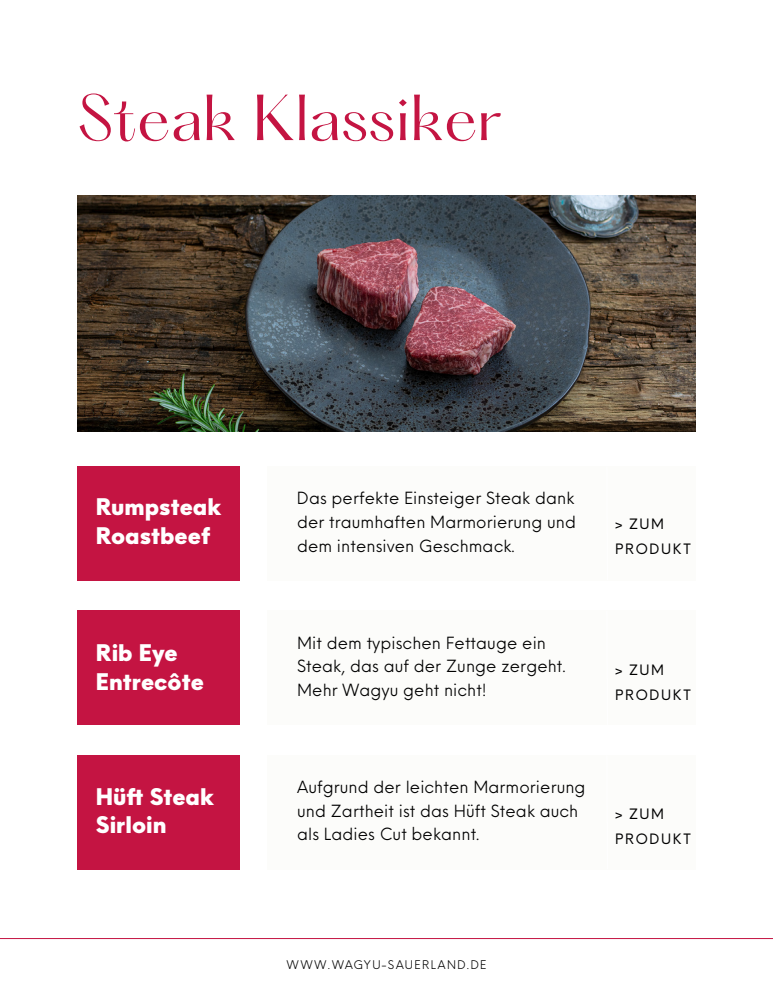
<style>
.page{position:relative;width:773px;height:1000px;background:#fff}
.page>*{position:absolute;margin:0;border:0;box-sizing:border-box;transform-origin:0 0}
.t1{font:56.8px "Hatton";color:#c41442}
.t2{font:900 24px/28.8px "Neue Einstellung";color:#fff}
.t3{font:16.4px/23.6px "Neue Einstellung";letter-spacing:.005em;color:#000}
.t4{font:15px/25px "Neue Einstellung";letter-spacing:.11em;color:#000}
.t5{font:300 12.5px "Neue Einstellung";letter-spacing:.11em;color:#000}
</style>
<div class="page">
<img style="left:77px;top:195px;width:618px;height:237px">
<div style="left:77px;top:466px;width:163px;height:114px;background:#c41442"></div>
<div style="left:267px;top:466px;width:428px;height:114px;background:#faf9f6"></div>
<div style="left:77px;top:611px;width:163px;height:114px;background:#c41442"></div>
<div style="left:267px;top:611px;width:428px;height:114px;background:#faf9f6"></div>
<div style="left:77px;top:755px;width:163px;height:114px;background:#c41442"></div>
<div style="left:267px;top:755px;width:428px;height:114px;background:#faf9f6"></div>
<hr style="left:0;top:938px;width:772px;height:1px;background:#c41442">
<h1 class="t1" style="left:77px;top:87px;width:426px">Steak Klassiker</h1>
<h2 class="t2" style="left:96px;top:492px;width:127px">Rumpsteak<br>Roastbeef</h2>
<h2 class="t2" style="left:96px;top:637px;width:110px">Rib Eye<br>Entrecôte</h2>
<h2 class="t2" style="left:96px;top:781px;width:120px">Hüft Steak<br>Sirloin</h2>
<p class="t3" style="left:297px;top:485px;width:280px;text-align:justify">Das perfekte Einsteiger Steak dank der traumhaften Marmorierung und dem intensiven Geschmack.</p>
<p class="t4" style="left:615px;top:511px;width:77px">&gt; ZUM<br>PRODUKT</p>
<p class="t3" style="left:297px;top:629px;width:270px">Mit dem typischen Fettauge ein<br>Steak, das auf der Zunge zergeht.<br>Mehr Wagyu geht nicht!</p>
<p class="t4" style="left:615px;top:656px;width:77px">&gt; ZUM<br>PRODUKT</p>
<p class="t3" style="left:297px;top:774px;width:290px">Aufgrund der leichten Marmorierung und Zartheit ist das Hüft Steak auch als Ladies Cut bekannt.</p>
<p class="t4" style="left:615px;top:801px;width:77px">&gt; ZUM<br>PRODUKT</p>
<p class="t5" style="left:286px;top:957px;width:201px">WWW.WAGYU-SAUERLAND.DE</p>
</div>
